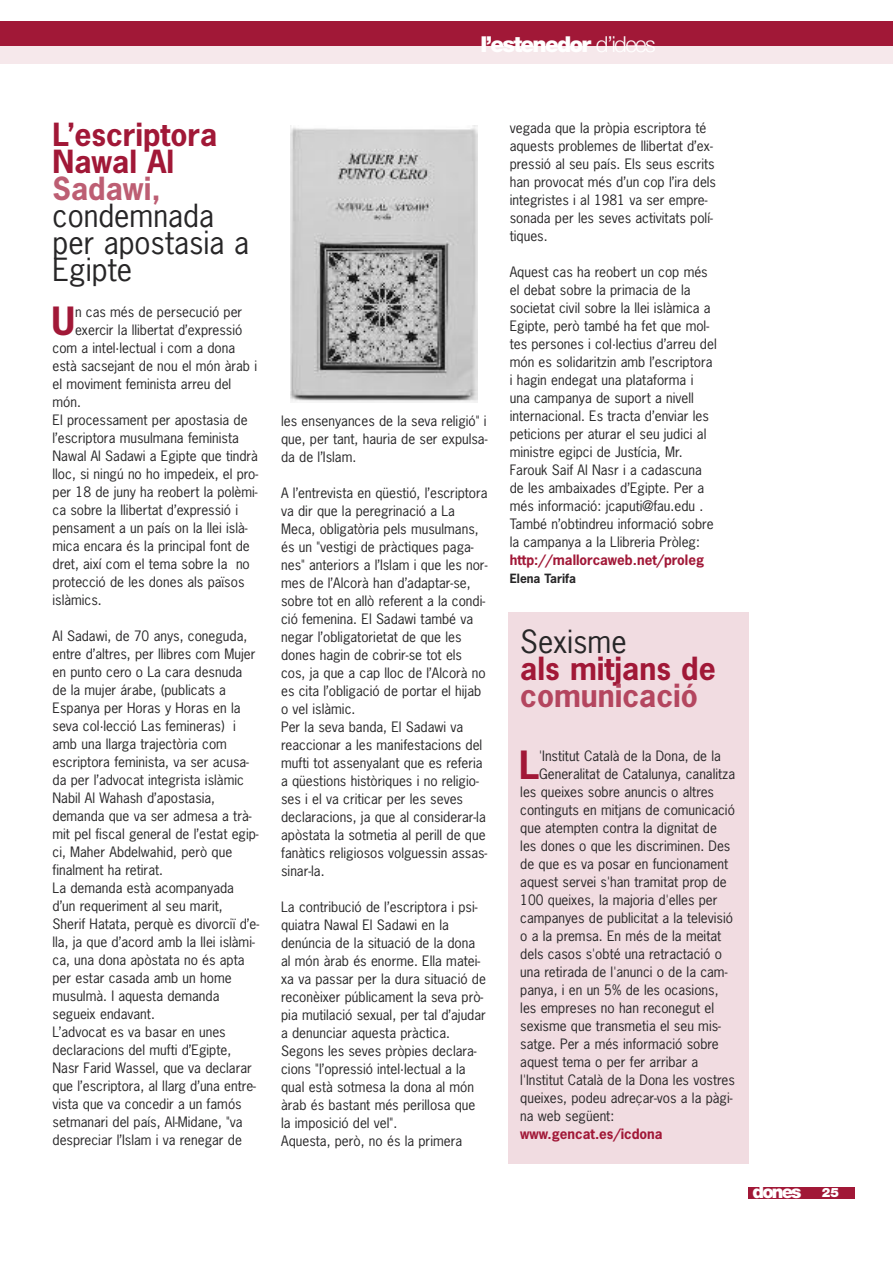
<style>
.page{position:relative;width:893px;height:1263px;background:#fff}
.page>*{position:absolute;margin:0;border:0;box-sizing:border-box;transform-origin:0 0}
.t1{font:700 36.6px "News Gothic";color:#a11837}
.t2{font:30px/27px "News Gothic";color:#272627}
.t3{font:700 30px/27px "News Gothic";color:#a11837}
.t4{font:700 30px "News Gothic";color:#b4465f}
.t5{font:700 30px "News Gothic";color:#bd5e73}
.t6{font:900 21.9px "Helvetica Neue";letter-spacing:-.08em;color:#fff}
.t7{font:900 18px "Helvetica Neue";letter-spacing:-.1em;color:#fff}
.t8{font:13.5px/18px "News Gothic";color:#272627}
.t9{font:700 13.5px "News Gothic";color:#a11837}
.t10{font:700 12px "News Gothic";color:#272627}
.s1{font-weight:300}
.s2{font-size:12.9px}
</style>
<div class="page">
<div style="left:0;top:21px;width:893px;height:42px;background:#a11837"></div>
<div style="left:0;top:47px;width:893px;height:17px;background:#f6e8eb"></div>
<div style="left:748px;top:1187px;width:106px;height:11px;background:#a11837"></div>
<img style="left:290px;top:126px;width:187px;height:277px">
<div style="left:508px;top:613px;width:240px;height:551px;background:#f1dce1"></div>
<h3 class="t6" style="left:481px;top:37px;width:177px">l’estenedor <span class="s1">d’idees</span></h3>
<h2 class="t3" style="left:53px;top:122px;width:166px">L’escriptora<br>Nawal Al</h2>
<h2 class="t5" style="left:53px;top:172px;width:110px">Sadawi,</h2>
<h2 class="t2" style="left:53px;top:203px;width:198px">condemnada per apostasia a<br>Egipte</h2>
<h1 class="t1" style="left:51px;top:301px;width:25px">U</h1>
<p class="t8" style="left:75px;top:304px;width:169px">n cas més de persecució per</p>
<p class="t8" style="left:75px;top:322px;width:169px">exercir la llibertat d’expressió</p>
<p class="t8" style="left:53px;top:340px;width:184px">com a intel·lectual i com a dona</p>
<p class="t8" style="left:53px;top:358px;width:206px">està sacsejant de nou el món àrab i</p>
<p class="t8" style="left:53px;top:376px;width:180px">el moviment feminista arreu del</p>
<p class="t8" style="left:53px;top:394px;width:30px">món.</p>
<p class="t8" style="left:53px;top:412px;width:197px">El processament per apostasia de</p>
<p class="t8" style="left:53px;top:430px;width:188px">l’escriptora musulmana feminista</p>
<p class="t8" style="left:53px;top:448px;width:207px">Nawal Al Sadawi a Egipte que tindrà</p>
<p class="t8" style="left:53px;top:466px;width:207px">lloc, si ningú no ho impedeix, el pro-</p>
<p class="t8" style="left:53px;top:484px;width:207px">per 18 de juny ha reobert la polèmi-</p>
<p class="t8" style="left:53px;top:502px;width:187px">ca sobre la llibertat d’expressió i</p>
<p class="t8" style="left:53px;top:520px;width:197px">pensament a un país on la llei islà-</p>
<p class="t8" style="left:53px;top:538px;width:199px">mica encara és la principal font de</p>
<p class="t8" style="left:53px;top:556px;width:199px">dret, així com el tema sobre la no</p>
<p class="t8" style="left:53px;top:574px;width:193px">protecció de les dones als països</p>
<p class="t8" style="left:53px;top:592px;width:51px">islàmics.</p>
<p class="t8" style="left:53px;top:628px;width:208px">Al Sadawi, de 70 anys, coneguda, entre d’altres, per llibres com Mujer en punto cero o La cara desnuda de la mujer árabe, (publicats a<br>Espanya per Horas y Horas en la seva col·lecció Las femineras) i amb una llarga trajectòria com escriptora feminista, va ser acusa&shy;da per l’advocat integrista islàmic<br>Nabil Al Wahash d’apostasia, demanda que va ser admesa a trà&shy;mit pel fiscal general de l’estat egip&shy;ci, Maher Abdelwahid, però que finalment ha retirat.<br>La demanda està acompanyada d’un requeriment al seu marit,<br>Sherif Hatata, perquè es divorciï d’e&shy;lla, ja que d’acord amb la llei islàmi&shy;ca, una dona apòstata no és apta per estar casada amb un home musulmà. I aquesta demanda segueix endavant.<br>L’advocat es va basar en unes declaracions del mufti d’Egipte,<br>Nasr Farid Wassel, que va declarar que l’escriptora, al llarg d’una entre&shy;vista que va concedir a un famós setmanari del país, Al-Midane, "va despreciar l’Islam i va renegar de</p>
<p class="t8" style="left:281px;top:413px;width:208px;text-align:justify">les ensenyances de la seva religió" i que, per tant, hauria de ser expulsa&shy;da de l’Islam.</p>
<p class="t8" style="left:281px;top:485px;width:208px">A l’entrevista en qüestió, l’escriptora va dir que la peregrinació a La Meca, obligatòria pels musulmans, és un "vestigi de pràctiques paga&shy;nes" anteriors a l’Islam i que les nor&shy;mes de l’Alcorà han d’adaptar-se, sobre tot en allò referent a la condi&shy;ció femenina. El Sadawi també va negar l’obligatorietat de que les dones hagin de cobrir-se tot els cos, ja que a cap lloc de l’Alcorà no es cita l’obligació de portar el hijab o vel islàmic.<br>Per la seva banda, El Sadawi va reaccionar a les manifestacions del mufti tot assenyalant que es referia a qüestions històriques i no religio&shy;ses i el va criticar per les seves declaracions, ja que al considerar-la apòstata la sotmetia al perill de que fanàtics religiosos volguessin assas&shy;sinar-la.</p>
<p class="t8" style="left:281px;top:899px;width:206px">La contribució de l’escriptora i psi&shy;quiatra Nawal El Sadawi en la denúncia de la situació de la dona al món àrab és enorme. Ella matei&shy;xa va passar per la dura situació de reconèixer públicament la seva prò&shy;pia mutilació sexual, per tal d’ajudar a denunciar aquesta pràctica.<br>Segons les seves pròpies declara&shy;cions "l’opressió intel·lectual a la qual està sotmesa la dona al món àrab és bastant més perillosa que la imposició del vel".<br>Aquesta, però, no és la primera</p>
<p class="t8" style="left:510px;top:120px;width:208px">vegada que la pròpia escriptora té aquests problemes de llibertat d’ex&shy;pressió al seu país. Els seus escrits han provocat més d’un cop l’ira dels integristes i al 1981 va ser empre&shy;sonada per les seves activitats polí&shy;tiques.</p>
<p class="t8" style="left:510px;top:264px;width:208px">Aquest cas ha reobert un cop més el debat sobre la primacia de la societat civil sobre la llei islàmica a Egipte, però també ha fet que mol&shy;tes persones i col·lectius d’arreu del món es solidaritzin amb l’escriptora i hagin endegat una plataforma i una campanya de suport a nivell internacional. Es tracta d’enviar les peticions per aturar el seu judici al ministre egipci de Justícia, Mr.<br>Farouk Saif Al Nasr i a cadascuna de les ambaixades d’Egipte. Per a més informació: jcaputi@fau.edu .<br>També n’obtindreu informació sobre la campanya a la Llibreria Pròleg:</p>
<p class="t9" style="left:510px;top:553px;width:196px">http://mallorcaweb.net/proleg</p>
<p class="t10" style="left:510px;top:572px;width:68px">Elena Tarifa</p>
<h2 class="t2" style="left:520px;top:629px;width:108px">Sexisme</h2>
<h2 class="t3" style="left:520px;top:656px;width:197px">als mitjans de</h2>
<h2 class="t4" style="left:520px;top:679px;width:179px">comunicació</h2>
<h1 class="t1" style="left:519px;top:745px;width:22px">L</h1>
<p class="t8" style="left:539px;top:747px;width:183px">'Institut Català de la Dona, de la</p>
<p class="t8" style="left:539px;top:765px;width:198px">Generalitat de Catalunya, canalitza</p>
<p class="t8" style="left:520px;top:783px;width:195px">les queixes sobre anuncis o altres</p>
<p class="t8" style="left:520px;top:801px;width:216px">continguts en mitjans de comunicació</p>
<p class="t8" style="left:520px;top:819px;width:198px">que atempten contra la dignitat de</p>
<p class="t8" style="left:520px;top:837px;width:212px">les dones o que les discriminen. Des</p>
<p class="t8" style="left:520px;top:855px;width:209px">de que es va posar en funcionament</p>
<p class="t8" style="left:520px;top:873px;width:208px">aquest servei s'han tramitat prop de</p>
<p class="t8" style="left:520px;top:891px;width:199px">100 queixes, la majoria d'elles per</p>
<p class="t8" style="left:520px;top:909px;width:214px">campanyes de publicitat a la televisió</p>
<p class="t8" style="left:520px;top:927px;width:202px">o a la premsa. En més de la meitat</p>
<p class="t8" style="left:520px;top:945px;width:203px">dels casos s'obté una retractació o</p>
<p class="t8" style="left:520px;top:963px;width:209px">una retirada de l'anunci o de la cam-</p>
<p class="t8" style="left:520px;top:981px;width:200px">panya, i en un 5% de les ocasions,</p>
<p class="t8" style="left:520px;top:999px;width:195px">les empreses no han reconegut el</p>
<p class="t8" style="left:520px;top:1017px;width:202px">sexisme que transmetia el seu mis-</p>
<p class="t8" style="left:520px;top:1035px;width:200px">satge. Per a més informació sobre</p>
<p class="t8" style="left:520px;top:1053px;width:179px">aquest tema o per fer arribar a</p>
<p class="t8" style="left:520px;top:1071px;width:216px">l'Institut Català de la Dona les vostres</p>
<p class="t8" style="left:520px;top:1089px;width:214px">queixes, podeu adreçar-vos a la pàgi-</p>
<p class="t8" style="left:520px;top:1107px;width:95px">na web següent:</p>
<p class="t9" style="left:520px;top:1126px;width:144px">www.gencat.es/icdona</p>
<h3 class="t7" style="left:752px;top:1185px;width:88px">dones <span class="s2">25</span></h3>
</div>
